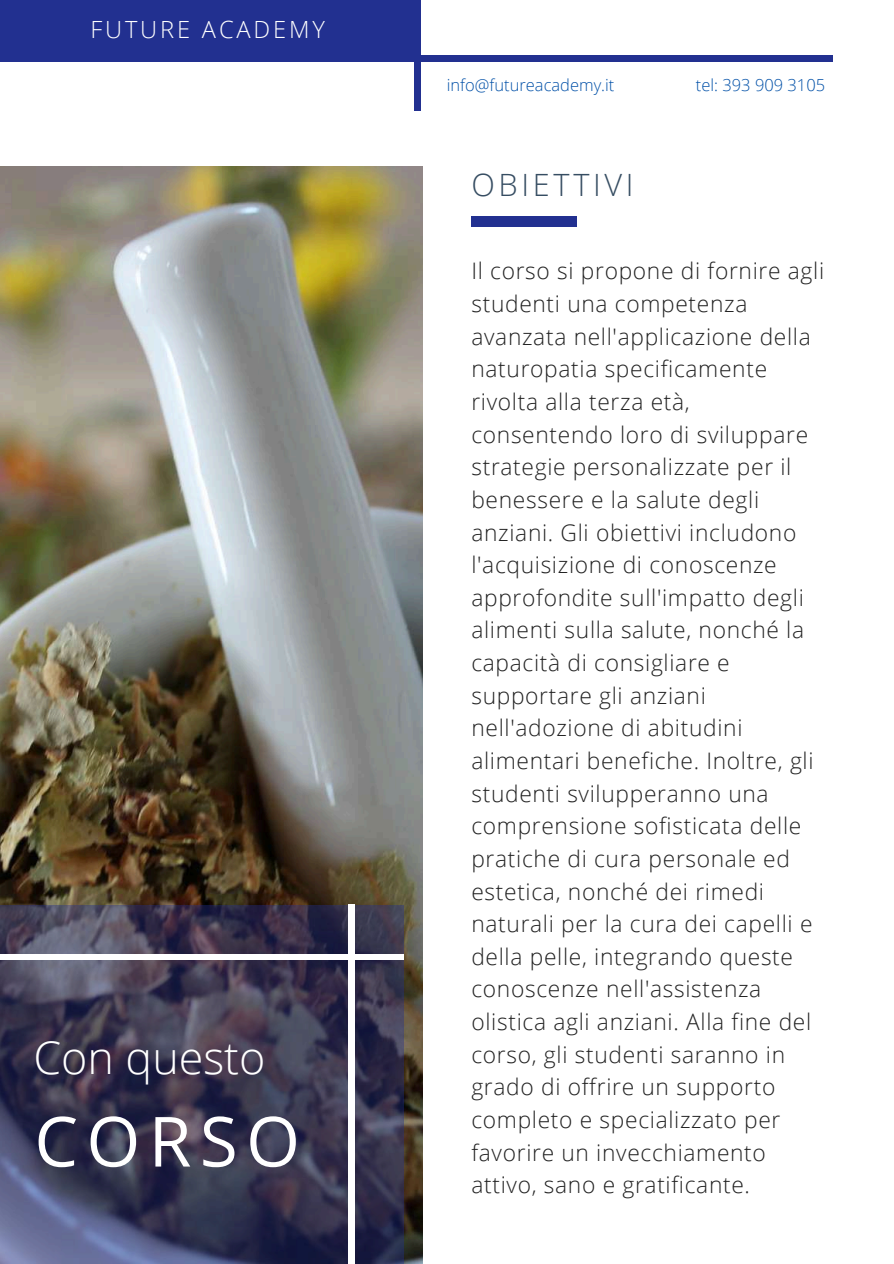
<style>
.page{position:relative;width:894px;height:1264px;background:#fff}
.page>*{position:absolute;margin:0;border:0;box-sizing:border-box;transform-origin:0 0}
.t1{font:69.15px "Open Sans";letter-spacing:.12em;color:#fff}
.t2{font:300 44.85px "Open Sans";color:#fff}
.t3{font:300 30.75px "Open Sans";letter-spacing:.12em;color:#364d62}
.t4{font:300 23.7px "Open Sans";letter-spacing:.12em;color:#fff}
.t5{font:300 22.8px/32.7px "Open Sans";letter-spacing:.03em;color:#222}
.t6{font:300 16.5px "Open Sans";color:#0351a8}
</style>
<div class="page">
<div style="left:414px;top:0;width:6px;height:111px;background:#223090"></div>
<img style="left:0;top:166px;width:422px;height:1097px">
<svg style="left:0;top:905px;width:404px;height:358px;background:#3e3b56"></svg>
<div style="left:471px;top:216px;width:106px;height:10px;background:#223090"></div>
<div style="left:0;top:56px;width:832px;height:5px;background:#223090"></div>
<div style="left:0;top:0;width:417px;height:57px;background:#223090"></div>
<div style="left:349px;top:905px;width:5px;height:358px;background:#fff"></div>
<div style="left:0;top:954px;width:404px;height:5px;background:#fff"></div>
<p class="t4" style="left:90px;top:12px;width:236px">FUTURE ACADEMY</p>
<h2 class="t2" style="left:33px;top:1026px;width:233px">Con questo</h2>
<h1 class="t1" style="left:34px;top:1092px;width:267px">CORSO</h1>
<p class="t6" style="left:446px;top:73px;width:169px">info@futureacademy.it</p>
<p class="t6" style="left:695px;top:73px;width:131px">tel: 393 909 3105</p>
<h3 class="t3" style="left:471px;top:163px;width:164px">OBIETTIVI</h3>
<p class="t5" style="left:471px;top:254px;width:354px">Il corso si propone di fornire agli studenti una competenza avanzata nell'applicazione della naturopatia specificamente rivolta alla terza età, consentendo loro di sviluppare strategie personalizzate per il benessere e la salute degli anziani. Gli obiettivi includono l'acquisizione di conoscenze approfondite sull'impatto degli alimenti sulla salute, nonché la capacità di consigliare e supportare gli anziani nell'adozione di abitudini alimentari benefiche. Inoltre, gli studenti svilupperanno una comprensione sofisticata delle pratiche di cura personale ed estetica, nonché dei rimedi naturali per la cura dei capelli e della pelle, integrando queste conoscenze nell'assistenza olistica agli anziani. Alla fine del corso, gli studenti saranno in grado di offrire un supporto completo e specializzato per favorire un invecchiamento attivo, sano e gratificante.</p>
</div>
